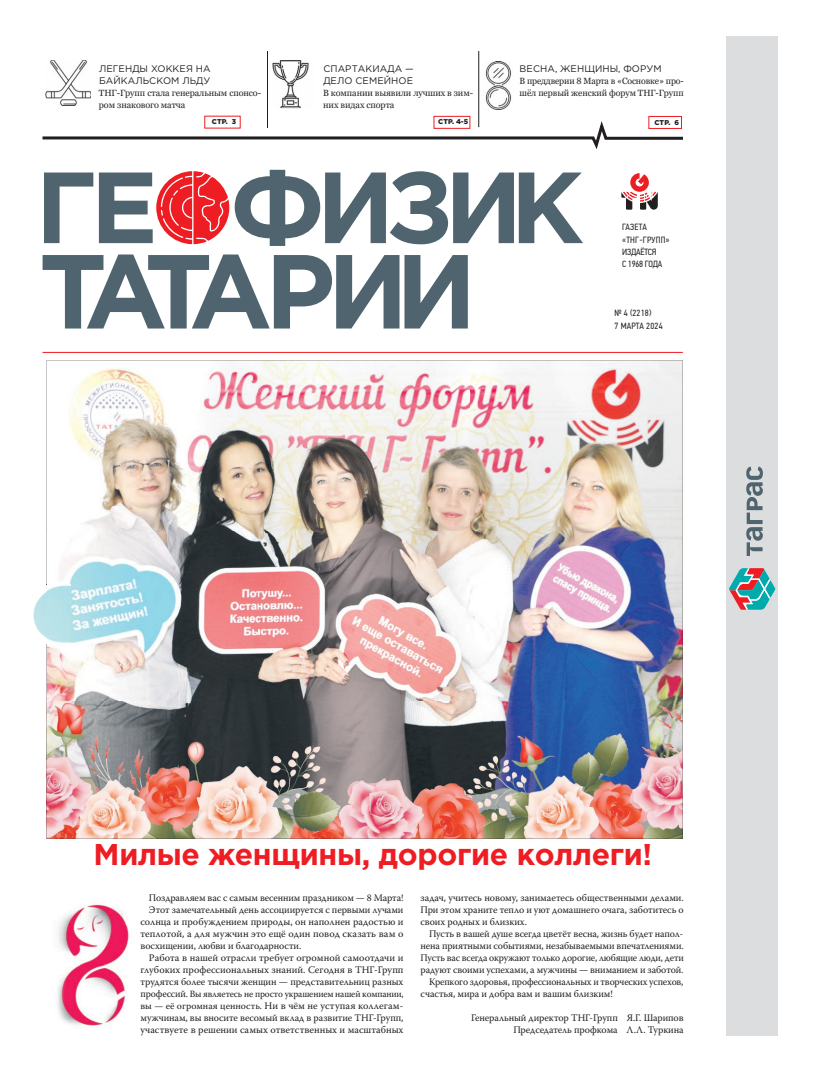
<style>
.page{position:relative;width:820px;height:1078px;background:#fff}
.page>*{position:absolute;margin:0;border:0;box-sizing:border-box;transform-origin:0 0}
.t1{font:700 30px "Gotham Pro";letter-spacing:-.01em;color:#ee1d23}
.t2{font:10px/12px "Warnock Pro";letter-spacing:-.01em;color:#231f20;text-align:justify}
.t3{font:10px "Warnock Pro";letter-spacing:-.01em;color:#231f20;scale:.96 1}
.t4{font:9.5px/12px "Gotham Pro";letter-spacing:.01em;color:#231f20}
.t5{font:9.5px "Warnock Pro";letter-spacing:-.015em;color:#231f20}
.t6{font:9px/12px "Georgia";letter-spacing:-.01em;color:#231f20}
.t7{font:9px/12.3px "PF Din Text Cond Pro";letter-spacing:-.02em;color:#231f20}
.t8{font:9px/12.3px "PF Din Text Cond Pro";letter-spacing:.02em;color:#231f20}
.t9{font:900 7px "Gotham Pro";letter-spacing:.02em;color:#231f20}
.s1{font-size:10px}
.s2{font-size:9.5px}
</style>
<div class="page">
<div style="left:726px;top:36px;width:51px;height:999px;background:#dcdddf"></div>
<svg style="left:746px;top:466px;width:16px;height:90px"></svg>
<svg style="left:729px;top:568px;width:46px;height:41px"></svg>
<svg style="left:621px;top:173px;width:36px;height:37px"></svg>
<hr style="left:42px;top:352px;width:640px;height:1px;background:#ee1d23">
<svg style="left:44px;top:172px;width:49px;height:71px"></svg>
<svg style="left:43px;top:254px;width:424px;height:74px"></svg>
<svg style="left:42px;top:116px;width:641px;height:33px"></svg>
<div style="left:648px;top:116px;width:33px;height:13px;border:1px solid #ee1d23"></div>
<div style="left:433px;top:116px;width:37px;height:13px;border:1px solid #ee1d23"></div>
<hr style="left:478px;top:51px;width:1px;height:76px;background:#231f20">
<svg style="left:99px;top:170px;width:484px;height:76px"></svg>
<hr style="left:267px;top:51px;width:1px;height:76px;background:#231f20">
<img style="left:485px;top:61px;width:26px;height:49px">
<img style="left:45px;top:60px;width:46px;height:46px">
<img style="left:272px;top:60px;width:37px;height:48px">
<img style="left:57px;top:904px;width:72px;height:122px">
<img style="left:82px;top:838px;width:565px;height:1px">
<img style="left:47px;top:360px;width:635px;height:478px">
<img style="left:33px;top:584px;width:38px;height:60px">
<img style="left:47px;top:584px;width:1px;height:60px">
<p class="t4" style="left:99px;top:63px;width:113px">ЛЕГЕНДЫ ХОККЕЯ НА<br>БАЙКАЛЬСКОМ ЛЬДУ</p>
<p class="t6" style="left:99px;top:87px;width:163px">ТНГ-Групп стала генеральным спонсо&shy;ром знакового матча</p>
<p class="t4" style="left:323px;top:64px;width:92px;line-height:11px">СПАРТАКИАДА —<br>ДЕЛО СЕМЕЙНОЕ</p>
<p class="t6" style="left:323px;top:87px;width:151px">В компании выявили лучших в зим&shy;них видах спорта</p>
<p class="t4" style="left:519px;top:63px;width:144px">ВЕСНА, ЖЕНЩИНЫ, ФОРУМ</p>
<p class="t6" style="left:519px;top:75px;width:166px">В преддверии 8 Марта в «Сосновке» про&shy;шёл первый женский форум ТНГ-Групп</p>
<p class="t9" style="left:212px;top:118px;width:26px">СТР. 3</p>
<p class="t9" style="left:438px;top:118px;width:32px">СТР. 4-5</p>
<p class="t9" style="left:654px;top:118px;width:26px">СТР. 6</p>
<p class="t7" style="left:622px;top:221px;width:49px">ГАЗЕТА «ТНГ-ГРУПП»<br>ИЗДАЁТСЯ<br>С 1968 ГОДА</p>
<p class="t8" style="left:614px;top:307px;width:50px">№ 4 (2218)<br>7 МАРТА 2024</p>
<h1 class="t1" style="left:94px;top:836px;width:560px">Милые женщины, дорогие коллеги!</h1>
<p class="t2" style="left:149px;top:891px;width:256px">Поздравляем вас с самым весенним праздником — 8 Марта!</p>
<p class="t2" style="left:149px;top:903px;width:256px">Этот замечательный день ассоциируется с первыми лучами</p>
<p class="t2" style="left:140px;top:915px;width:264px">солнца и пробуждением природы, он наполнен радостью и</p>
<p class="t2" style="left:140px;top:927px;width:264px">теплотой, а для мужчин это ещё один повод сказать вам о</p>
<p class="t2" style="left:140px;top:939px;width:162px">восхищении, любви и благодарности.</p>
<p class="t2" style="left:149px;top:951px;width:256px">Работа в нашей отрасли требует огромной самоотдачи и</p>
<p class="t2" style="left:140px;top:963px;width:264px">глубоких профессиональных знаний. Сегодня в ТНГ-Групп</p>
<p class="t2" style="left:140px;top:975px;width:264px">трудятся более тысячи женщин — представительниц разных</p>
<p class="t5" style="left:140px;top:987px;width:264px"><span class="s1">профессий.</span> Вы являетесь не просто украшением нашей компании,</p>
<p class="t2" style="left:140px;top:999px;width:264px"><span class="s2">вы — её огромная ценность.</span> Ни в чём не уступая коллегам&shy;мужчинам, вы вносите весомый вклад в развитие ТНГ-Групп, участвуете в решении самых ответственных и масштабных</p>
<p class="t2" style="left:420px;top:891px;width:264px">задач, учитесь новому, занимаетесь общественными делами.<br>При этом храните тепло и уют домашнего очага, заботитесь о своих родных и близких.</p>
<p class="t2" style="left:429px;top:927px;width:256px">Пусть в вашей душе всегда цветёт весна, жизнь будет напол-</p>
<p class="t2" style="left:420px;top:939px;width:264px">нена приятными событиями, незабываемыми впечатлениями.</p>
<p class="t3" style="left:420px;top:951px;width:275px">Пусть вас всегда окружают только дорогие, любящие люди, дети</p>
<p class="t2" style="left:420px;top:963px;width:264px">радуют своими успехами, а мужчины — вниманием и заботой.</p>
<p class="t2" style="left:429px;top:975px;width:256px">Крепкого здоровья, профессиональных и творческих успехов,</p>
<p class="t2" style="left:420px;top:987px;width:193px">счастья, мира и добра вам и вашим близким!</p>
<p class="t2" style="left:471px;top:1011px;width:214px;text-align:right">Генеральный директор ТНГ-Групп Я.Г. Шарипов<br>Председатель профкома Л.Л. Туркина</p>
</div>
